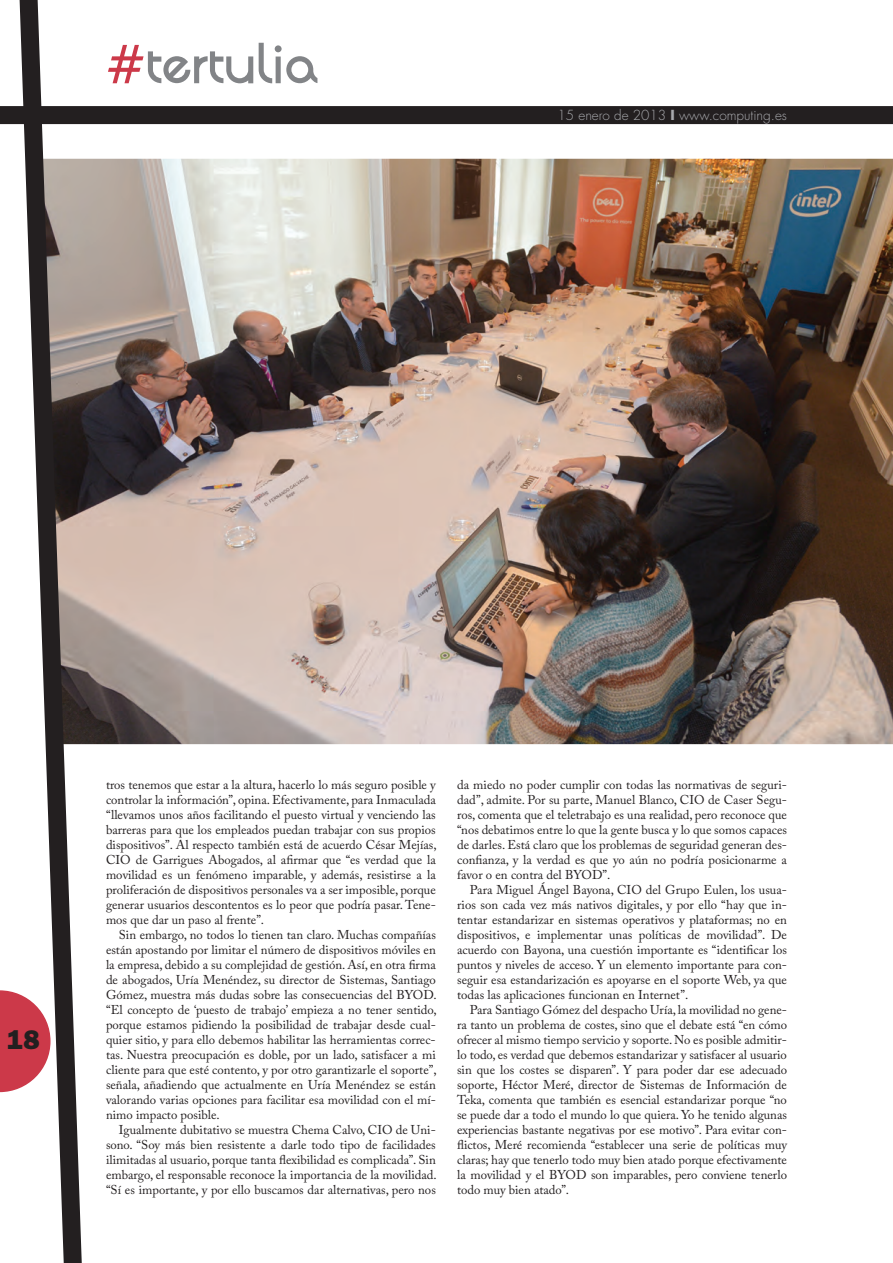
<style>
.page{position:relative;width:893px;height:1263px;background:#fff}
.page>*{position:absolute;margin:0;border:0;box-sizing:border-box;transform-origin:0 0}
.t1{font:700 54px "Quadranta";color:#828487}
.t2{font:27px "ITC Franklin Gothic Std Hvy";color:#231f20}
.t3{font:300 13.5px "Futura Std";color:#a8a9ad}
.t4{font:12.75px/15px "Adobe Caslon Pro";color:#231f20;text-align:justify}
.s1{color:#cc3949}
.s2{font-weight:700}
</style>
<div class="page">
<img style="left:93px;top:159px;width:799px;height:585px">
<div style="left:0;top:106px;width:892px;height:18px;background:#231f20"></div>
<svg style="left:892px;top:106px;width:1px;height:18px"></svg>
<svg style="left:10px;top:0;width:83px;height:1262px"></svg>
<svg style="left:0;top:990px;width:50px;height:101px"></svg>
<h1 class="t1" style="left:106px;top:30px;width:212px"><span class="s1">#</span>tertulia</h1>
<p class="t3" style="left:557px;top:107px;width:231px">15 enero de 2013 <span class="s2">I</span> www.computing.es</p>
<h2 class="t2" style="left:7px;top:1023px;width:34px">18</h2>
<p class="t4" style="left:106px;top:777px;width:332px">tros tenemos que estar a la altura, hacerlo lo más seguro posible y controlar la información”, opina. Efectivamente, para Inmaculada “llevamos unos años facilitando el puesto virtual y venciendo las barreras para que los empleados puedan trabajar con sus propios dispositivos”. Al respecto también está de acuerdo César Mejías, CIO de Garrigues Abogados, al afirmar que “es verdad que la movilidad es un fenómeno imparable, y además, resistirse a la proliferación de dispositivos personales va a ser imposible, porque generar usuarios descontentos es lo peor que podría pasar. Tene&shy;mos que dar un paso al frente”.</p>
<p class="t4" style="left:106px;top:927px;width:332px;text-indent:13px">Sin embargo, no todos lo tienen tan claro. Muchas compañías están apostando por limitar el número de dispositivos móviles en la empresa, debido a su complejidad de gestión. Así, en otra firma de abogados, Uría Menéndez, su director de Sistemas, Santiago Gómez, muestra más dudas sobre las consecuencias del BYOD. “El concepto de ‘puesto de trabajo’ empieza a no tener sentido, porque estamos pidiendo la posibilidad de trabajar desde cual&shy;quier sitio, y para ello debemos habilitar las herramientas correc&shy;tas. Nuestra preocupación es doble, por un lado, satisfacer a mi cliente para que esté contento, y por otro garantizarle el soporte”, señala, añadiendo que actualmente en Uría Menéndez se están valorando varias opciones para facilitar esa movilidad con el mí&shy;nimo impacto posible.</p>
<p class="t4" style="left:106px;top:1122px;width:332px;text-indent:13px">Igualmente dubitativo se muestra Chema Calvo, CIO de Uni&shy;sono. “Soy más bien resistente a darle todo tipo de facilidades ilimitadas al usuario, porque tanta flexibilidad es complicada”. Sin embargo, el responsable reconoce la importancia de la movilidad. “Sí es importante, y por ello buscamos dar alternativas, pero nos</p>
<p class="t4" style="left:457px;top:777px;width:331px">da miedo no poder cumplir con todas las normativas de seguri&shy;dad”, admite. Por su parte, Manuel Blanco, CIO de Caser Segu&shy;ros, comenta que el teletrabajo es una realidad, pero reconoce que “nos debatimos entre lo que la gente busca y lo que somos capaces de darles. Está claro que los problemas de seguridad generan des&shy;confianza, y la verdad es que yo aún no podría posicionarme a favor o en contra del BYOD”.</p>
<p class="t4" style="left:457px;top:882px;width:331px;text-indent:13px">Para Miguel Ángel Bayona, CIO del Grupo Eulen, los usua&shy;rios son cada vez más nativos digitales, y por ello “hay que in&shy;tentar estandarizar en sistemas operativos y plataformas; no en dispositivos, e implementar unas políticas de movilidad”. De acuerdo con Bayona, una cuestión importante es “identificar los puntos y niveles de acceso. Y un elemento importante para con&shy;seguir esa estandarización es apoyarse en el soporte Web, ya que todas las aplicaciones funcionan en Internet”.</p>
<p class="t4" style="left:457px;top:1001px;width:331px;text-indent:13px">Para Santiago Gómez del despacho Uría, la movilidad no gene&shy;ra tanto un problema de costes, sino que el debate está “en cómo ofrecer al mismo tiempo servicio y soporte. No es posible admitir&shy;lo todo, es verdad que debemos estandarizar y satisfacer al usuario sin que los costes se disparen”. Y para poder dar ese adecuado soporte, Héctor Meré, director de Sistemas de Información de Teka, comenta que también es esencial estandarizar porque “no se puede dar a todo el mundo lo que quiera. Yo he tenido algunas experiencias bastante negativas por ese motivo”. Para evitar con&shy;flictos, Meré recomienda “establecer una serie de políticas muy claras; hay que tenerlo todo muy bien atado porque efectivamente la movilidad y el BYOD son imparables, pero conviene tenerlo todo muy bien atado”.</p>
</div>
